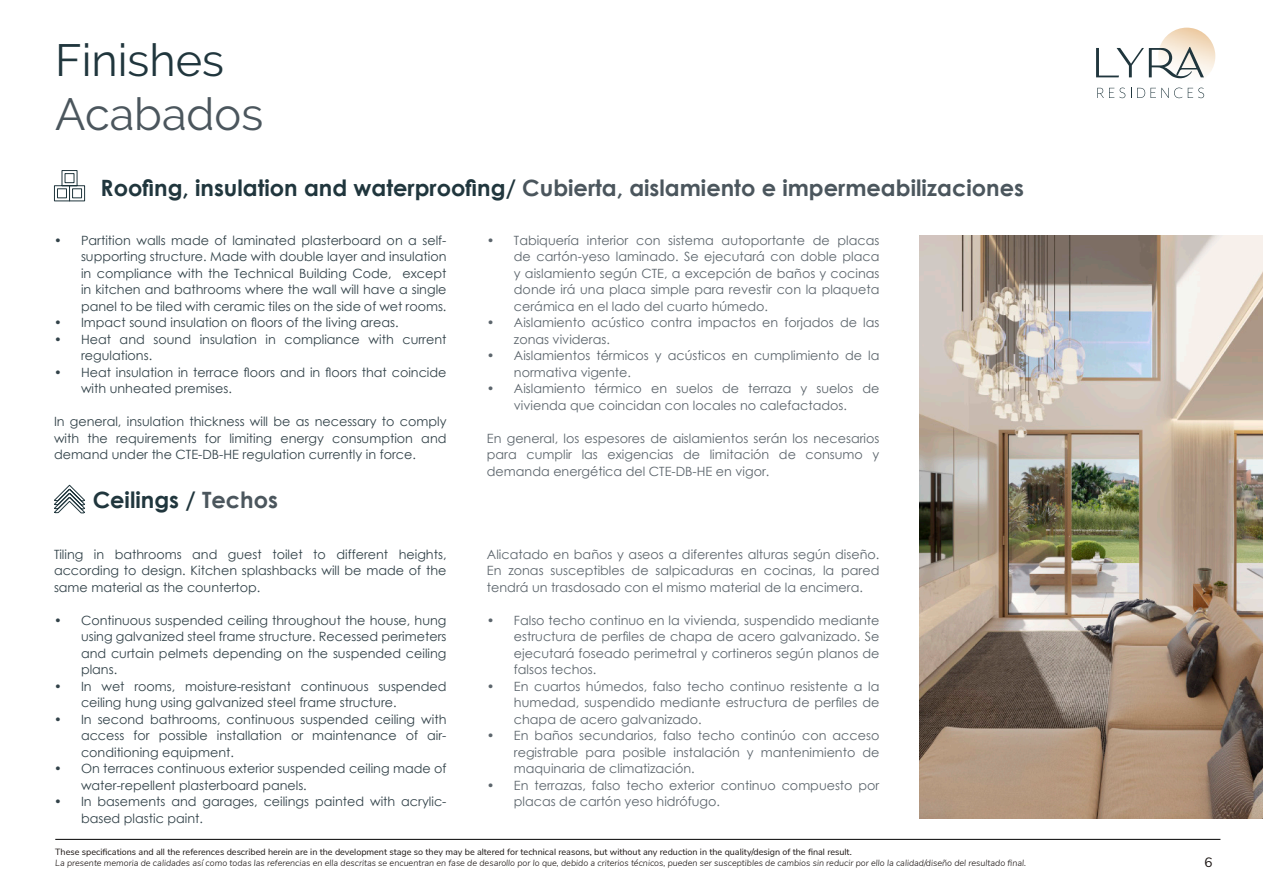
<style>
.page{position:relative;width:1263px;height:893px;background:#fff}
.page>*{position:absolute;margin:0;border:0;box-sizing:border-box;transform-origin:0 0}
.t1{font:45px/54px "Raleway";color:#20363d}
.t2{font:700 22.5px "Century Gothic";color:#4b565d}
.t3{font:700 22.5px "Century Gothic";color:#20363d}
.t4{font:13.5px "Nunito Sans";color:#1b1513}
.TEXTO_ESPAÑOL{font:12.75px/16.5px "Century Gothic";color:#324249;text-align:justify}
.TEXTO_ESPAÑOL-2{font:12.75px/16.5px "Century Gothic";color:#5c656c;text-align:justify}
.t5{font:italic 300 9px "Nunito Sans";color:#1b1513}
.t6{font:9px "Nunito Sans";color:#1b1513}
.s1{color:#4b565d}
.s2{color:#20363d}
</style>
<div class="page">
<hr style="left:55px;top:839px;width:1165px;height:1px;background:#000">
<img style="left:1160px;top:28px;width:55px;height:51px">
<svg style="left:1096px;top:47px;width:108px;height:31px"></svg>
<svg style="left:1097px;top:88px;width:28px;height:10px"></svg>
<svg style="left:1131px;top:88px;width:51px;height:10px"></svg>
<svg style="left:1188px;top:88px;width:16px;height:10px"></svg>
<svg style="left:54px;top:484px;width:31px;height:30px"></svg>
<svg style="left:54px;top:170px;width:31px;height:32px"></svg>
<img style="left:920px;top:235px;width:343px;height:583px">
<p class="t1" style="left:55px;top:33px;width:209px">Finishes<br><span class="s1">Acabados</span></p>
<p class="t2" style="left:101px;top:170px;width:925px"><span class="s2">Roofing, insulation and waterproofing/</span> Cubierta, aislamiento e impermeabilizaciones</p>
<p class="TEXTO_ESPAÑOL" style="left:81px;top:232px;width:367px;text-indent:-27px">• Partition walls made of laminated plasterboard on a self&shy;supporting structure. Made with double layer and insulation in compliance with the Technical Building Code, except in kitchen and bathrooms where the wall will have a single panel to be tiled with ceramic tiles on the side of wet rooms.</p>
<p class="TEXTO_ESPAÑOL" style="left:54px;top:314px;width:346px">• Impact sound insulation on floors of the living areas.</p>
<p class="TEXTO_ESPAÑOL" style="left:81px;top:331px;width:367px;text-indent:-27px">• Heat and sound insulation in compliance with current regulations.</p>
<p class="TEXTO_ESPAÑOL" style="left:81px;top:364px;width:367px;text-indent:-27px">• Heat insulation in terrace floors and in floors that coincide with unheated premises.</p>
<p class="TEXTO_ESPAÑOL" style="left:54px;top:413px;width:394px">In general, insulation thickness will be as necessary to comply with the requirements for limiting energy consumption and demand under the CTE-DB-HE regulation currently in force.</p>
<p class="TEXTO_ESPAÑOL-2" style="left:514px;top:232px;width:367px;text-indent:-27px">• Tabiquería interior con sistema autoportante de placas de cartón-yeso laminado. Se ejecutará con doble placa y aislamiento según CTE, a excepción de baños y cocinas donde irá una placa simple para revestir con la plaqueta cerámica en el lado del cuarto húmedo.</p>
<p class="TEXTO_ESPAÑOL-2" style="left:514px;top:314px;width:367px;text-indent:-27px">• Aislamiento acústico contra impactos en forjados de las zonas vivideras.</p>
<p class="TEXTO_ESPAÑOL-2" style="left:514px;top:347px;width:367px;text-indent:-27px">• Aislamientos térmicos y acústicos en cumplimiento de la normativa vigente.</p>
<p class="TEXTO_ESPAÑOL-2" style="left:487px;top:380px;width:394px;text-align:center">• Aislamiento térmico en suelos de terraza y suelos de vivienda que coincidan con locales no calefactados.</p>
<p class="TEXTO_ESPAÑOL-2" style="left:487px;top:430px;width:394px">En general, los espesores de aislamientos serán los necesarios para cumplir las exigencias de limitación de consumo y demanda energética del CTE-DB-HE en vigor.</p>
<p class="t3" style="left:93px;top:482px;width:187px">Ceilings / <span class="s1">Techos</span></p>
<p class="TEXTO_ESPAÑOL" style="left:54px;top:545px;width:394px">Tiling in bathrooms and guest toilet to different heights, according to design. Kitchen splashbacks will be made of the same material as the countertop.</p>
<p class="TEXTO_ESPAÑOL" style="left:81px;top:611px;width:367px;text-indent:-27px">• Continuous suspended ceiling throughout the house, hung using galvanized steel frame structure. Recessed perimeters and curtain pelmets depending on the suspended ceiling plans.</p>
<p class="TEXTO_ESPAÑOL" style="left:81px;top:677px;width:367px;text-indent:-27px">• In wet rooms, moisture-resistant continuous suspended ceiling hung using galvanized steel frame structure.</p>
<p class="TEXTO_ESPAÑOL" style="left:81px;top:710px;width:367px;text-indent:-27px">• In second bathrooms, continuous suspended ceiling with access for possible installation or maintenance of air&shy;conditioning equipment.</p>
<p class="TEXTO_ESPAÑOL" style="left:81px;top:760px;width:367px;text-indent:-27px">• On terraces continuous exterior suspended ceiling made of water-repellent plasterboard panels.</p>
<p class="TEXTO_ESPAÑOL" style="left:81px;top:793px;width:367px;text-indent:-27px">• In basements and garages, ceilings painted with acrylic&shy;based plastic paint.</p>
<p class="TEXTO_ESPAÑOL-2" style="left:487px;top:545px;width:394px">Alicatado en baños y aseos a diferentes alturas según diseño.<br>En zonas susceptibles de salpicaduras en cocinas, la pared tendrá un trasdosado con el mismo material de la encimera.</p>
<p class="TEXTO_ESPAÑOL-2" style="left:514px;top:611px;width:367px;text-indent:-27px">• Falso techo continuo en la vivienda, suspendido mediante estructura de perfiles de chapa de acero galvanizado. Se ejecutará foseado perimetral y cortineros según planos de falsos techos.</p>
<p class="TEXTO_ESPAÑOL-2" style="left:514px;top:677px;width:367px;text-indent:-27px">• En cuartos húmedos, falso techo continuo resistente a la humedad, suspendido mediante estructura de perfiles de chapa de acero galvanizado.</p>
<p class="TEXTO_ESPAÑOL-2" style="left:514px;top:727px;width:367px;text-indent:-27px">• En baños secundarios, falso techo continúo con acceso registrable para posible instalación y mantenimiento de maquinaria de climatización.</p>
<p class="TEXTO_ESPAÑOL-2" style="left:514px;top:776px;width:367px;text-indent:-27px">• En terrazas, falso techo exterior continuo compuesto por placas de cartón yeso hidrófugo.</p>
<p class="t6" style="left:55px;top:846px;width:798px">These specifications and all the references described herein are in the development stage so they may be altered for technical reasons, but without any reduction in the quality/design of the final result.</p>
<p class="t5" style="left:55px;top:856px;width:972px">La presente memoria de calidades así como todas las referencias en ella descritas se encuentran en fase de desarollo por lo que, debido a criterios técnicos, pueden ser susceptibles de cambios sin reducir por ello la calidad/diseño del resultado final.</p>
<p class="t4" style="left:1204px;top:852px;width:10px">6</p>
</div>
